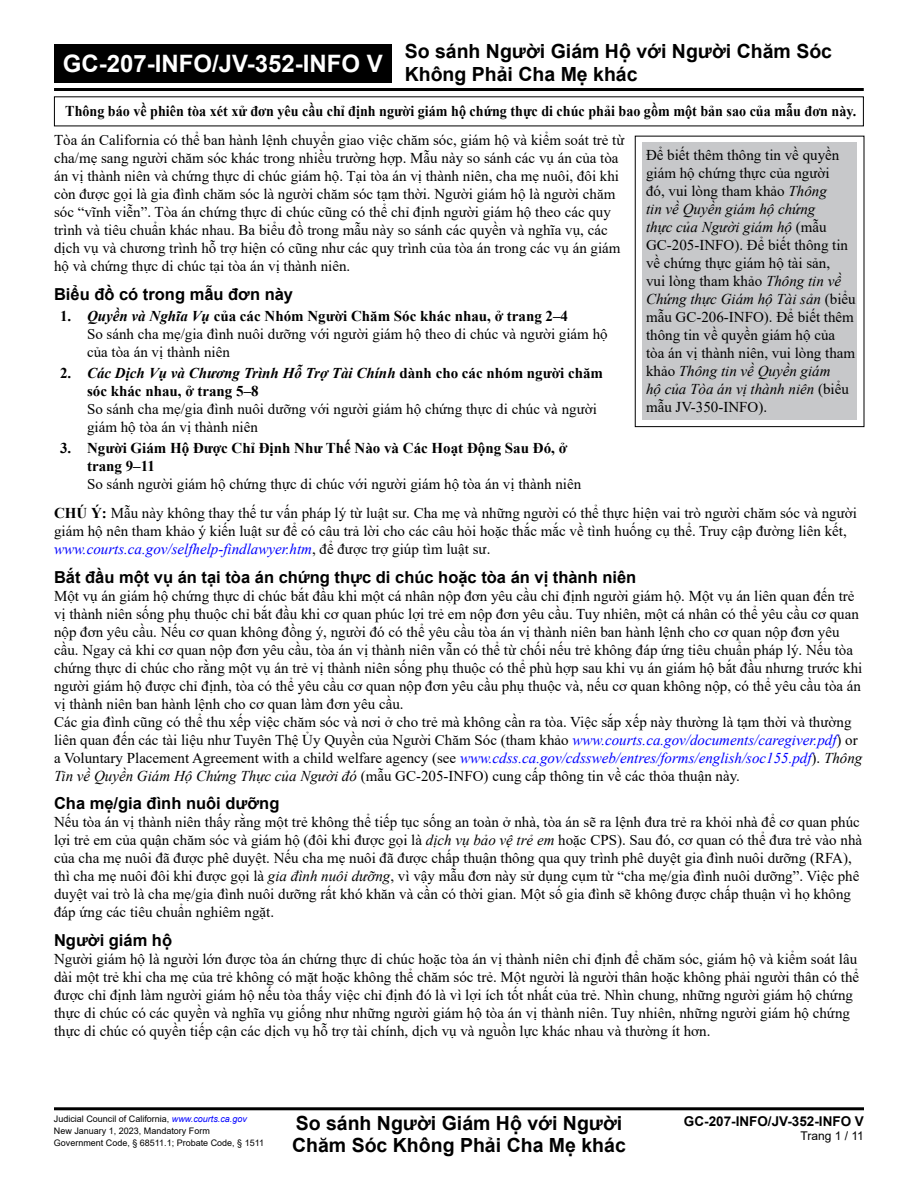
<style>
.page{position:relative;width:918px;height:1188px;background:#fff}
.page>*{position:absolute;margin:0;border:0;box-sizing:border-box;transform-origin:0 0}
.t1{font:700 24px "Arial";color:#fff}
.t2{font:700 19.5px/22.5px "Arial";color:#000}
.t3{font:700 16.5px "Arial";color:#000}
.t4{font:15px/18px "Times New Roman";color:#000}
.t5{font:700 15px/18px "Times New Roman";color:#000}
.t6{font:700 15px "Times New Roman";color:#000;scale:.94 1}
.t7{font:700 13.5px "Arial";color:#000}
.t8{font:12px "Arial";color:#000}
.t9{font:9px/12px "Arial";color:#000}
.s1{font-weight:700}
.s2{font-weight:700;font-style:italic}
.s3{font-style:italic}
.s4{font-style:italic;color:#00f}
</style>
<div class="page">
<hr style="left:54px;top:1107px;width:810px;height:3px;background:#000">
<div style="left:54px;top:44px;width:338px;height:39px;background:#000"></div>
<hr style="left:54px;top:88px;width:810px;height:3px;background:#000">
<div style="left:643px;top:142px;width:214px;height:278px;background:#c7c8ca"></div>
<h1 class="t1" style="left:63px;top:47px;width:322px">GC-207-INFO/JV-352-INFO V</h1>
<h2 class="t2" style="left:405px;top:40px;width:429px">So sánh Người Giám Hộ với Người Chăm Sóc<br>Không Phải Cha Mẹ khác</h2>
<p class="t6" style="left:65px;top:100px;width:843px">Thông báo về phiên tòa xét xử đơn yêu cầu chỉ định người giám hộ chứng thực di chúc phải bao gồm một bản sao của mẫu đơn này.</p>
<p class="t4" style="left:54px;top:131px;width:572px">Tòa án California có thể ban hành lệnh chuyển giao việc chăm sóc, giám hộ và kiểm soát trẻ từ cha/mẹ sang người chăm sóc khác trong nhiều trường hợp. Mẫu này so sánh các vụ án của tòa án vị thành niên và chứng thực di chúc giám hộ. Tại tòa án vị thành niên, cha mẹ nuôi, đôi khi còn được gọi là gia đình chăm sóc là người chăm sóc tạm thời. Người giám hộ là người chăm sóc “vĩnh viễn”. Tòa án chứng thực di chúc cũng có thể chỉ định người giám hộ theo các quy trình và tiêu chuẩn khác nhau. Ba biểu đồ trong mẫu này so sánh các quyền và nghĩa vụ, các dịch vụ và chương trình hỗ trợ hiện có cũng như các quy trình của tòa án trong các vụ án giám hộ và chứng thực di chúc tại tòa án vị thành niên.</p>
<p class="t3" style="left:54px;top:282px;width:241px">Biểu đồ có trong mẫu đơn này</p>
<p class="t4" style="left:87px;top:306px;width:522px;text-indent:-27px"><span class="s1">1.</span> <span class="s2">Quyền và Nghĩa Vụ</span> <span class="s1">của các Nhóm Người Chăm Sóc khác nhau, ở trang 2–4<br></span>So sánh cha mẹ/gia đình nuôi dưỡng với người giám hộ theo di chúc và người giám hộ của tòa án vị thành niên</p>
<p class="t5" style="left:87px;top:363px;width:517px;text-indent:-27px">2. <span class="s3">Các Dịch Vụ và Chương Trình Hỗ Trợ Tài Chính</span> dành cho các nhóm người chăm sóc khác nhau, ở trang 5–8</p>
<p class="t4" style="left:87px;top:399px;width:511px">So sánh cha mẹ/gia đình nuôi dưỡng với người giám hộ chứng thực di chúc và người giám hộ tòa án vị thành niên</p>
<p class="t5" style="left:87px;top:438px;width:482px;text-indent:-27px">3. Người Giám Hộ Được Chỉ Định Như Thế Nào và Các Hoạt Động Sau Đó, ở trang 9–11</p>
<p class="t4" style="left:54px;top:468px;width:804px;line-height:29.5px;text-indent:33px">So sánh người giám hộ chứng thực di chúc với người giám hộ tòa án vị thành niên<br><span class="s1">CHÚ Ý:</span> Mẫu này không thay thế tư vấn pháp lý từ luật sư. Cha mẹ và những người có thể thực hiện vai trò người chăm sóc và người</p>
<p class="t4" style="left:54px;top:522px;width:794px">giám hộ nên tham khảo ý kiến luật sư để có câu trả lời cho các câu hỏi hoặc thắc mắc về tình huống cụ thể. Truy cập đường liên kết, <span class="s4">www.courts.ca.gov/selfhelp-findlawyer.htm</span>, để được trợ giúp tìm luật sư.</p>
<p class="t3" style="left:54px;top:565px;width:584px">Bắt đầu một vụ án tại tòa án chứng thực di chúc hoặc tòa án vị thành niên</p>
<p class="t4" style="left:54px;top:586px;width:810px">Một vụ án giám hộ chứng thực di chúc bắt đầu khi một cá nhân nộp đơn yêu cầu chỉ định người giám hộ. Một vụ án liên quan đến trẻ vị thành niên sống phụ thuộc chỉ bắt đầu khi cơ quan phúc lợi trẻ em nộp đơn yêu cầu. Tuy nhiên, một cá nhân có thể yêu cầu cơ quan nộp đơn yêu cầu. Nếu cơ quan không đồng ý, người đó có thể yêu cầu tòa án vị thành niên ban hành lệnh cho cơ quan nộp đơn yêu cầu. Ngay cả khi cơ quan nộp đơn yêu cầu, tòa án vị thành niên vẫn có thể từ chối nếu trẻ không đáp ứng tiêu chuẩn pháp lý. Nếu tòa chứng thực di chúc cho rằng một vụ án trẻ vị thành niên sống phụ thuộc có thể phù hợp sau khi vụ án giám hộ bắt đầu nhưng trước khi người giám hộ được chỉ định, tòa có thể yêu cầu cơ quan nộp đơn yêu cầu phụ thuộc và, nếu cơ quan không nộp, có thể yêu cầu tòa án vị thành niên ban hành lệnh cho cơ quan làm đơn yêu cầu.<br>Các gia đình cũng có thể thu xếp việc chăm sóc và nơi ở cho trẻ mà không cần ra tòa. Việc sắp xếp này thường là tạm thời và thường liên quan đến các tài liệu như Tuyên Thệ Ủy Quyền của Người Chăm Sóc (tham khảo <span class="s4">www.courts.ca.gov/documents/caregiver.pdf</span>) or a Voluntary Placement Agreement with a child welfare agency (see <span class="s4">www.cdss.ca.gov/cdssweb/entres/forms/english/soc155.pdf</span>). <span class="s3">Thông Tin về Quyền Giám Hộ Chứng Thực của Người đó</span> (mẫu GC-205-INFO) cung cấp thông tin về các thỏa thuận này.</p>
<p class="t3" style="left:54px;top:792px;width:227px">Cha mẹ/gia đình nuôi dưỡng</p>
<p class="t4" style="left:54px;top:813px;width:810px">Nếu tòa án vị thành niên thấy rằng một trẻ không thể tiếp tục sống an toàn ở nhà, tòa án sẽ ra lệnh đưa trẻ ra khỏi nhà để cơ quan phúc lợi trẻ em của quận chăm sóc và giám hộ (đôi khi được gọi là <span class="s3">dịch vụ bảo vệ trẻ em</span> hoặc CPS). Sau đó, cơ quan có thể đưa trẻ vào nhà của cha mẹ nuôi đã được phê duyệt. Nếu cha mẹ nuôi đã được chấp thuận thông qua quy trình phê duyệt gia đình nuôi dưỡng (RFA), thì cha mẹ nuôi đôi khi được gọi là <span class="s3">gia đình nuôi dưỡng</span>, vì vậy mẫu đơn này sử dụng cụm từ “cha mẹ/gia đình nuôi dưỡng”. Việc phê duyệt vai trò là cha mẹ/gia đình nuôi dưỡng rất khó khăn và cần có thời gian. Một số gia đình sẽ không được chấp thuận vì họ không đáp ứng các tiêu chuẩn nghiêm ngặt.</p>
<p class="t3" style="left:54px;top:928px;width:120px">Người giám hộ</p>
<p class="t4" style="left:54px;top:949px;width:807px">Người giám hộ là người lớn được tòa án chứng thực di chúc hoặc tòa án vị thành niên chỉ định để chăm sóc, giám hộ và kiểm soát lâu dài một trẻ khi cha mẹ của trẻ không có mặt hoặc không thể chăm sóc trẻ. Một người là người thân hoặc không phải người thân có thể được chỉ định làm người giám hộ nếu tòa thấy việc chỉ định đó là vì lợi ích tốt nhất của trẻ. Nhìn chung, những người giám hộ chứng thực di chúc có các quyền và nghĩa vụ giống như những người giám hộ tòa án vị thành niên. Tuy nhiên, những người giám hộ chứng thực di chúc có quyền tiếp cận các dịch vụ hỗ trợ tài chính, dịch vụ và nguồn lực khác nhau và thường ít hơn.</p>
<p class="t4" style="left:646px;top:145px;width:211px">Để biết thêm thông tin về quyền giám hộ chứng thực của người<br>đó, vui lòng tham khảo <span class="s3">Thông<br>tin về Quyền giám hộ chứng<br>thực của Người giám hộ</span> (mẫu<br>GC-205-INFO). Để biết thông tin về chứng thực giám hộ tài sản,<br>vui lòng tham khảo <span class="s3">Thông tin về<br>Chứng thực Giám hộ Tài sản</span> (biểu mẫu GC-206-INFO). Để biết thêm thông tin về quyền giám hộ của tòa án vị thành niên, vui lòng tham khảo <span class="s3">Thông tin về Quyền giám<br>hộ của Tòa án vị thành niên</span> (biểu mẫu JV-350-INFO).</p>
<p class="t9" style="left:54px;top:1113px;width:212px">Judicial Council of California, <span class="s4">www.courts.ca.gov<br></span>New January 1, 2023, Mandatory Form<br>Government Code, § 68511.1; Probate Code, § 1511</p>
<h2 class="t2" style="left:292px;top:1112px;width:335px">So sánh Người Giám Hộ với Người<br>Chăm Sóc Không Phải Cha Mẹ khác</h2>
<p class="t7" style="left:684px;top:1111px;width:182px">GC-207-INFO/JV-352-INFO V</p>
<p class="t8" style="left:801px;top:1128px;width:65px">Trang 1 / 11</p>
</div>
